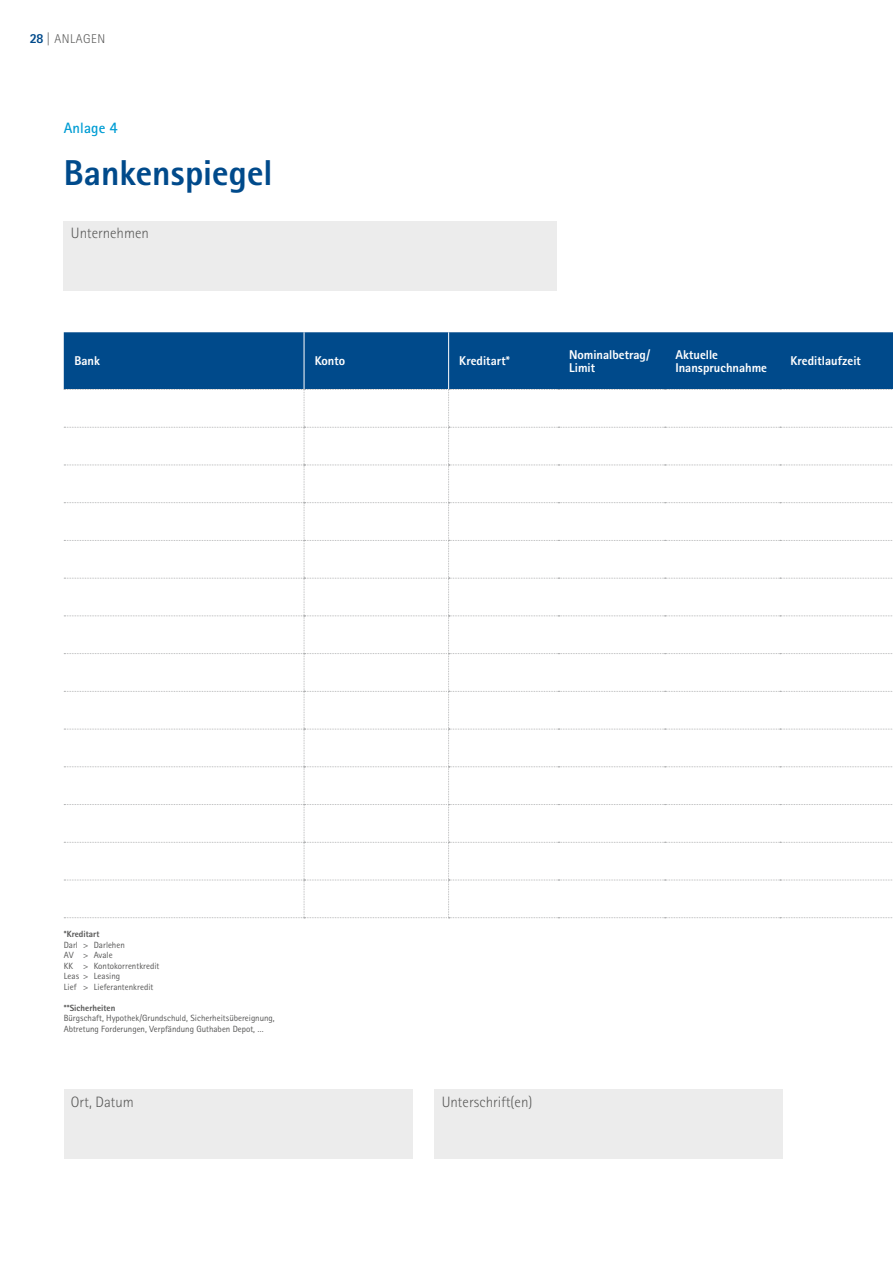
<style>
.page{position:relative;width:893px;height:1263px;background:#fff}
.page>*{position:absolute;margin:0;border:0;box-sizing:border-box;transform-origin:0 0}
.Fließtext_2023{font:700 36px "Rotis II Sans Pro";color:#004a8b}
.Fließtext_2023-2{font:300 15px "Rotis II Sans Pro";color:#565655}
._1_1_1_headline_fließtxt_10{font:600 15px "Rotis II Sans Pro";letter-spacing:.01em;color:#009dd4}
.Tabellentext_8_5pt_weiß__linksb{font:700 12.75px/13.5px "Rotis II Sans Pro";color:#fff}
.t1{font:300 12.75px "Rotis II Sans Pro";letter-spacing:.04em;color:#565655}
.Quelle_Bildunterschrift_linksbündig{font:9px/10.5px "Rotis II Sans Pro";color:#565655}
.Quelle_Bildunterschrift_linksbündig-2{font:700 9px "Rotis II Sans Pro";color:#565655}
.s1{font-weight:700;color:#004a8b}
</style>
<div class="page">
<div style="left:64px;top:221px;width:493px;height:70px;background:#ececec"></div>
<div style="left:64px;top:1090px;width:348px;height:69px;background:#ececec"></div>
<div style="left:434px;top:1090px;width:348px;height:69px;background:#ececec"></div>
<div style="left:64px;top:332px;width:829px;height:57px;background:#004a8b"></div>
<svg style="left:64px;top:389px;width:829px;height:529px"></svg>
<hr style="left:304px;top:332px;width:1px;height:57px;background:#fff">
<hr style="left:448px;top:332px;width:1px;height:57px;background:#fff">
<h3 class="t1" style="left:30px;top:32px;width:77px"><span class="s1">28</span> | ANLAGEN</h3>
<p class="_1_1_1_headline_fließtxt_10" style="left:64px;top:120px;width:55px">Anlage 4</p>
<p class="Fließtext_2023" style="left:64px;top:152px;width:210px">Bankenspiegel</p>
<p class="Fließtext_2023-2" style="left:71px;top:225px;width:79px">Unternehmen</p>
<p class="Tabellentext_8_5pt_weiß__linksb" style="left:74px;top:354px;width:27px">Bank</p>
<p class="Tabellentext_8_5pt_weiß__linksb" style="left:315px;top:354px;width:32px">Konto</p>
<p class="Tabellentext_8_5pt_weiß__linksb" style="left:459px;top:354px;width:52px">Kreditart*</p>
<p class="Tabellentext_8_5pt_weiß__linksb" style="left:569px;top:348px;width:83px">Nominalbetrag/<br>Limit</p>
<p class="Tabellentext_8_5pt_weiß__linksb" style="left:675px;top:348px;width:93px">Aktuelle<br>Inanspruchnahme</p>
<p class="Tabellentext_8_5pt_weiß__linksb" style="left:790px;top:354px;width:72px">Kreditlaufzeit</p>
<p class="Quelle_Bildunterschrift_linksbündig-2" style="left:64px;top:929px;width:37px">*Kreditart</p>
<p class="Quelle_Bildunterschrift_linksbündig" style="left:64px;top:940px;width:62px">Darl &gt; Darlehen</p>
<p class="Quelle_Bildunterschrift_linksbündig" style="left:64px;top:950px;width:50px">AV &gt; Avale</p>
<p class="Quelle_Bildunterschrift_linksbündig" style="left:64px;top:961px;width:97px">KK &gt; Kontokorrentkredit</p>
<p class="Quelle_Bildunterschrift_linksbündig" style="left:64px;top:971px;width:58px">Leas &gt; Leasing</p>
<p class="Quelle_Bildunterschrift_linksbündig" style="left:64px;top:982px;width:91px">Lief &gt; Lieferantenkredit</p>
<p class="Quelle_Bildunterschrift_linksbündig-2" style="left:64px;top:1003px;width:53px">**Sicherheiten</p>
<p class="Quelle_Bildunterschrift_linksbündig" style="left:64px;top:1013px;width:212px">Bürgschaft, Hypothek/Grundschuld, Sicherheitsübereignung,<br>Abtretung Forderungen, Verpfändung Guthaben Depot, …</p>
<p class="Fließtext_2023-2" style="left:71px;top:1094px;width:64px">Ort, Datum</p>
<p class="Fließtext_2023-2" style="left:442px;top:1094px;width:92px">Unterschrift(en)</p>
</div>
